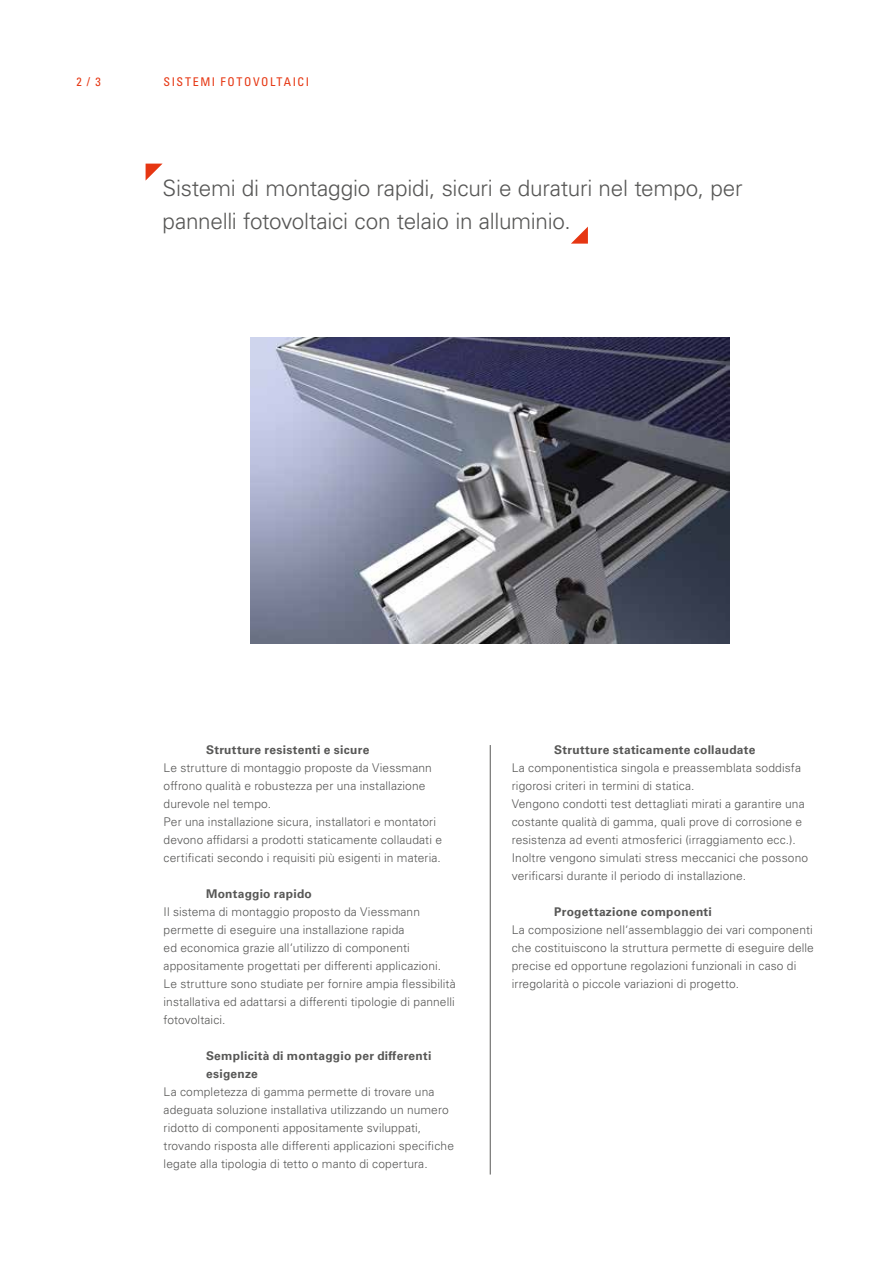
<style>
.page{position:relative;width:893px;height:1263px;background:#fff}
.page>*{position:absolute;margin:0;border:0;box-sizing:border-box;transform-origin:0 0}
.t1{font:300 22.5px/33px "Univers LTCYR 45";letter-spacing:-.01em;color:#575756}
.t2{font:300 12px/18px "Univers LTCYR 45";letter-spacing:.01em;color:#575756}
.t3{font:700 12px/18px "Univers LTCYR 65";letter-spacing:.02em;color:#575756}
.t4{font:condensed 12px "Univers LTCYR 57";letter-spacing:.13em;color:#e63612}
</style>
<div class="page">
<img style="left:251px;top:337px;width:478px;height:306px">
<hr style="left:490px;top:745px;width:1px;height:429px;background:#575756">
<svg style="left:146px;top:164px;width:16px;height:16px"></svg>
<svg style="left:571px;top:227px;width:17px;height:17px"></svg>
<p class="t4" style="left:77px;top:74px;width:26px">2 / 3</p>
<p class="t4" style="left:164px;top:74px;width:147px">SISTEMI FOTOVOLTAICI</p>
<h1 class="t1" style="left:163px;top:171px;width:582px">Sistemi di montaggio rapidi, sicuri e duraturi nel tempo, per pannelli fotovoltaici con telaio in alluminio.</h1>
<p class="t3" style="left:206px;top:740px;width:165px">Strutture resistenti e sicure</p>
<p class="t2" style="left:164px;top:758px;width:280px">Le strutture di montaggio proposte da Viessmann offrono qualità e robustezza per una installazione durevole nel tempo.<br>Per una installazione sicura, installatori e montatori devono affidarsi a prodotti staticamente collaudati e certificati secondo i requisiti più esigenti in materia.</p>
<p class="t3" style="left:206px;top:884px;width:107px">Montaggio rapido</p>
<p class="t2" style="left:164px;top:902px;width:294px">Il sistema di montaggio proposto da Viessmann permette di eseguire una installazione rapida<br>ed economica grazie all‘utilizzo di componenti appositamente progettati per differenti applicazioni.<br>Le strutture sono studiate per fornire ampia flessibilità installativa ed adattarsi a differenti tipologie di pannelli fotovoltaici.</p>
<p class="t3" style="left:206px;top:1046px;width:227px">Semplicità di montaggio per differenti esigenze</p>
<p class="t2" style="left:164px;top:1082px;width:292px">La completezza di gamma permette di trovare una adeguata soluzione installativa utilizzando un numero ridotto di componenti appositamente sviluppati, trovando risposta alle differenti applicazioni specifiche legate alla tipologia di tetto o manto di copertura.</p>
<p class="t3" style="left:554px;top:740px;width:203px">Strutture staticamente collaudate</p>
<p class="t2" style="left:512px;top:758px;width:298px">La componentistica singola e preassemblata soddisfa rigorosi criteri in termini di statica.<br>Vengono condotti test dettagliati mirati a garantire una costante qualità di gamma, quali prove di corrosione e resistenza ad eventi atmosferici (irraggiamento ecc.).<br>Inoltre vengono simulati stress meccanici che possono verificarsi durante il periodo di installazione.</p>
<p class="t3" style="left:554px;top:902px;width:159px">Progettazione componenti</p>
<p class="t2" style="left:512px;top:920px;width:304px">La composizione nell‘assemblaggio dei vari componenti che costituiscono la struttura permette di eseguire delle precise ed opportune regolazioni funzionali in caso di irregolarità o piccole variazioni di progetto.</p>
</div>
